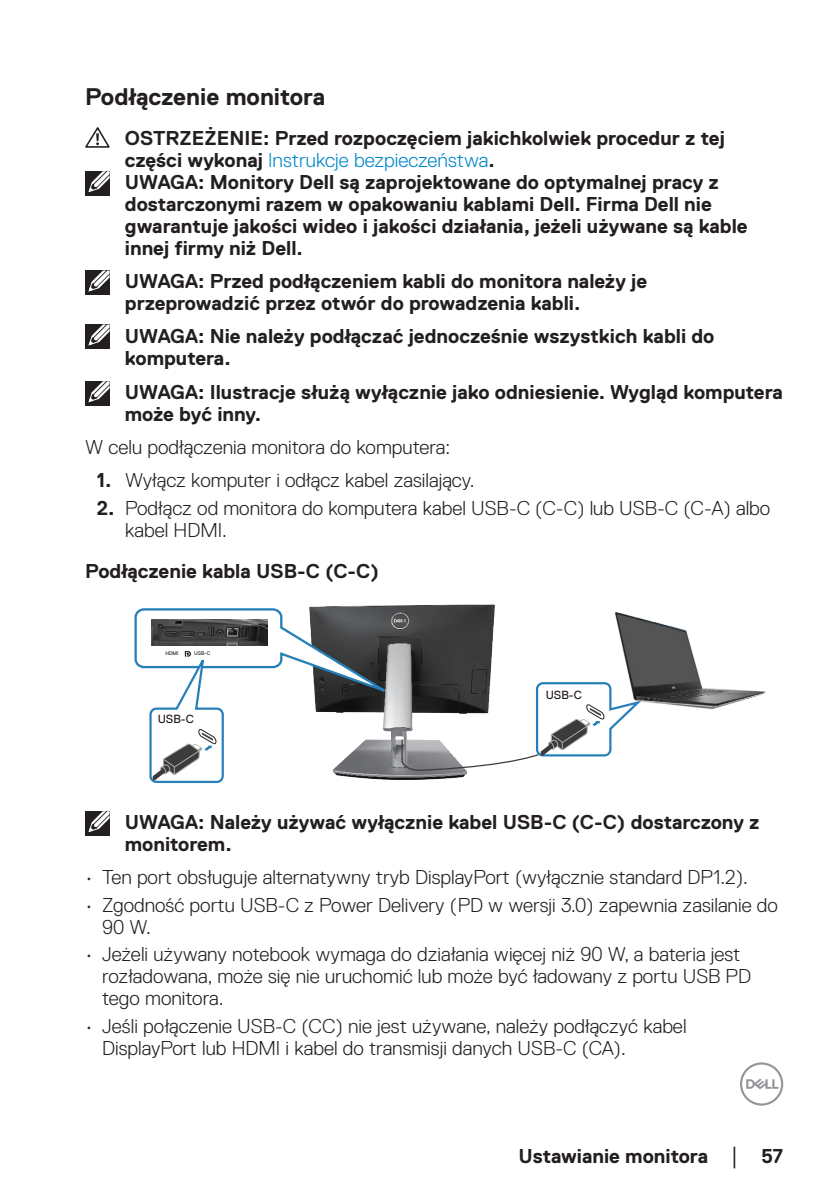
<style>
.page{position:relative;width:840px;height:1191px;background:#fff}
.page>*{position:absolute;margin:0;border:0;box-sizing:border-box;transform-origin:0 0}
.Head2{font:700 24px "Dell Replica";color:#231f20}
.text{font:300 20px/22px "Dell Replica";color:#231f20}
.note{font:700 20px/22px "Dell Replica";color:#231f20}
.text-2{font:700 20px/22px "Dell Replica";color:#231f20}
.Head3{font:700 20px "Dell Replica";color:#231f20}
.t1{font:11.8px "Dell Replica";color:#211814}
.t2{font:5.2px "Dell Replica";color:#211814}
.s1{font-weight:300;color:#0087cb}
.s2{font-weight:700}
.s3{font-family:"Times New Roman";font-weight:400;font-size:18px}
</style>
<div class="page">
<svg style="left:740px;top:1062px;width:42px;height:43px"></svg>
<svg style="left:85px;top:127px;width:25px;height:21px"></svg>
<div style="left:85px;top:171px;width:24px;height:25px;background:#231f20"></div>
<svg style="left:88px;top:171px;width:22px;height:22px"></svg>
<div style="left:85px;top:271px;width:24px;height:24px;background:#231f20"></div>
<svg style="left:87px;top:270px;width:23px;height:22px"></svg>
<div style="left:85px;top:324px;width:24px;height:25px;background:#231f20"></div>
<svg style="left:88px;top:324px;width:22px;height:22px"></svg>
<div style="left:85px;top:381px;width:24px;height:25px;background:#231f20"></div>
<svg style="left:88px;top:381px;width:22px;height:22px"></svg>
<img style="left:615px;top:612px;width:150px;height:97px">
<img style="left:310px;top:604px;width:184px;height:175px">
<svg style="left:134px;top:607px;width:253px;height:176px"></svg>
<svg style="left:400px;top:681px;width:240px;height:90px"></svg>
<div style="left:85px;top:811px;width:24px;height:24px;background:#231f20"></div>
<svg style="left:88px;top:811px;width:22px;height:22px"></svg>
<p class="Head2" style="left:85px;top:84px;width:241px">Podłączenie monitora</p>
<p class="text-2" style="left:125px;top:127px;width:601px">OSTRZEŻENIE: Przed rozpoczęciem jakichkolwiek procedur z tej części wykonaj <span class="s1">Instrukcje bezpieczeństwa</span>.</p>
<p class="note" style="left:125px;top:171px;width:624px">UWAGA: Monitory Dell są zaprojektowane do optymalnej pracy z dostarczonymi razem w opakowaniu kablami Dell. Firma Dell nie gwarantuje jakości wideo i jakości działania, jeżeli używane są kable innej firmy niż Dell.</p>
<p class="note" style="left:125px;top:270px;width:523px">UWAGA: Przed podłączeniem kabli do monitora należy je przeprowadzić przez otwór do prowadzenia kabli.</p>
<p class="note" style="left:125px;top:325px;width:590px">UWAGA: Nie należy podłączać jednocześnie wszystkich kabli do komputera.</p>
<p class="note" style="left:125px;top:381px;width:659px">UWAGA: Ilustracje służą wyłącznie jako odniesienie. Wygląd komputera może być inny.</p>
<p class="text" style="left:85px;top:436px;width:366px">W celu podłączenia monitora do komputera:</p>
<p class="text" style="left:97px;top:469px;width:379px"><span class="s2">1.</span> Wyłącz komputer i odłącz kabel zasilający.</p>
<p class="text" style="left:125px;top:497px;width:646px;text-indent:-28px"><span class="s2">2.</span> Podłącz od monitora do komputera kabel USB-C (C-C) lub USB-C (C-A) albo kabel HDMI.</p>
<p class="Head3" style="left:85px;top:560px;width:295px">Podłączenie kabla USB-C (C-C)</p>
<p class="t2" style="left:165px;top:651px;width:15px">HDMI</p>
<p class="t2" style="left:194px;top:651px;width:17px">USB-C</p>
<p class="t1" style="left:158px;top:712px;width:38px">USB-C</p>
<p class="t1" style="left:545px;top:688px;width:38px">USB-C</p>
<p class="note" style="left:125px;top:810px;width:635px">UWAGA: Należy używać wyłącznie kabel USB-C (C-C) dostarczony z monitorem.</p>
<p class="text" style="left:85px;top:866px;width:664px">• Ten port obsługuje alternatywny tryb DisplayPort (wyłącznie standard DP1.2).</p>
<p class="text" style="left:102px;top:893px;width:676px;text-indent:-17px">• Zgodność portu USB-C z Power Delivery (PD w wersji 3.0) zapewnia zasilanie do<br>90 W.</p>
<p class="text" style="left:102px;top:943px;width:650px;text-indent:-17px">• Jeżeli używany notebook wymaga do działania więcej niż 90 W, a bateria jest rozładowana, może się nie uruchomić lub może być ładowany z portu USB PD tego monitora.</p>
<p class="text" style="left:102px;top:1015px;width:585px;text-indent:-17px">• Jeśli połączenie USB-C (CC) nie jest używane, należy podłączyć kabel<br>DisplayPort lub HDMI i kabel do transmisji danych USB-C (CA).</p>
<p class="note" style="left:518px;top:1144px;width:266px">Ustawianie monitora <span class="s3">│</span> 57</p>
</div>
